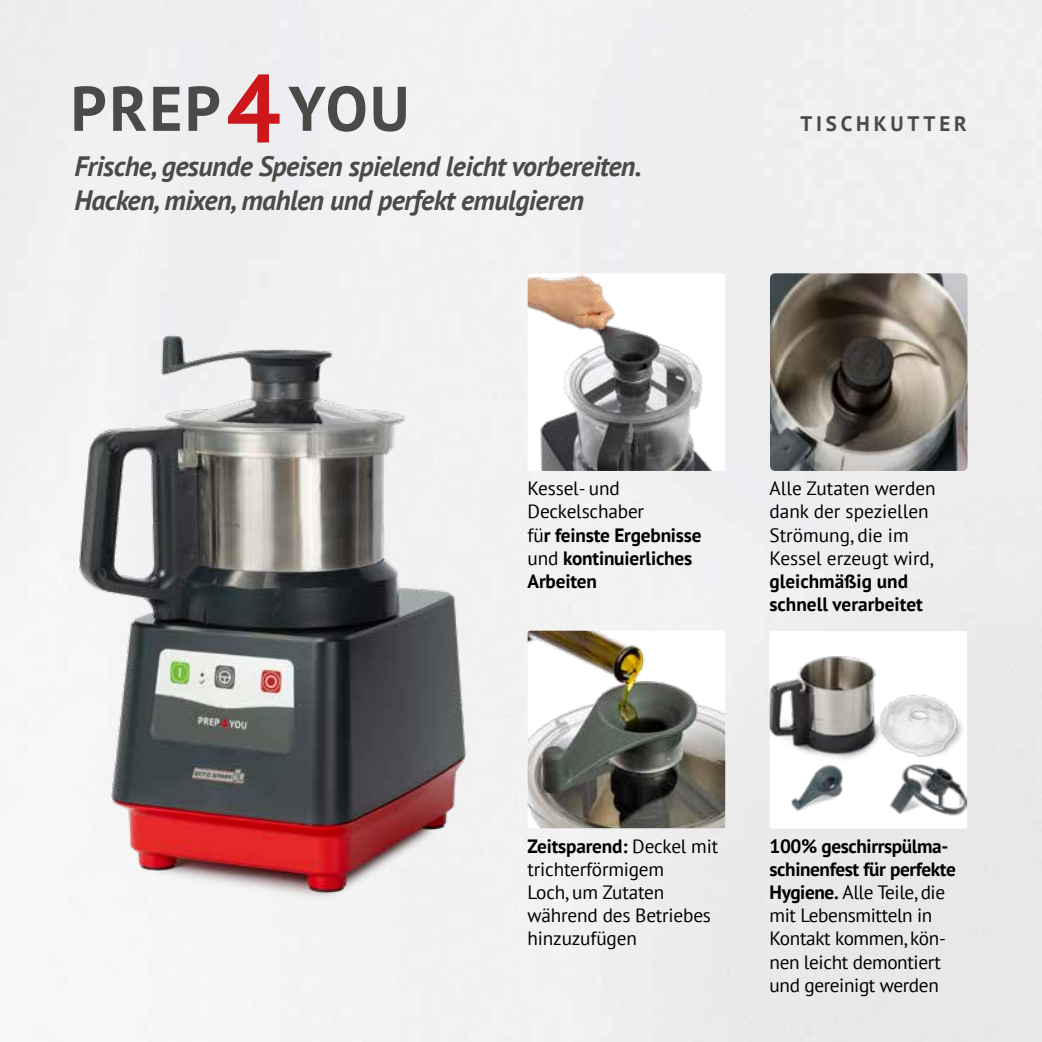
<style>
.page{position:relative;width:1042px;height:1042px;background:#fff}
.page>*{position:absolute;margin:0;border:0;box-sizing:border-box;transform-origin:0 0}
.t1{font:italic 700 28px/33.6px "PT Sans";letter-spacing:-.02em;color:#4a4a49}
.t2{font:700 21px "PT Sans";letter-spacing:.18em;color:#4a4a49}
.t3{font:19.25px/23.1px "PT Sans";letter-spacing:-.01em;color:#000}
.t4{font:700 19.25px/23.1px "PT Sans";letter-spacing:-.01em;color:#000}
.s1{font-weight:400}
.s2{font-weight:700}
</style>
<div class="page">
<img style="left:30px;top:318px;width:476px;height:660px">
<svg style="left:228px;top:74px;width:52px;height:68px;background:#df9091"></svg>
<svg style="left:288px;top:86px;width:77px;height:46px"></svg>
<svg style="left:373px;top:87px;width:33px;height:45px"></svg>
<svg style="left:74px;top:86px;width:31px;height:45px"></svg>
<svg style="left:113px;top:86px;width:33px;height:45px"></svg>
<svg style="left:153px;top:87px;width:27px;height:44px"></svg>
<svg style="left:189px;top:86px;width:30px;height:45px"></svg>
<img style="left:769px;top:631px;width:198px;height:198px">
<img style="left:528px;top:273px;width:197px;height:198px">
<img style="left:528px;top:631px;width:197px;height:197px">
<img style="left:770px;top:273px;width:197px;height:198px">
<h1 class="t1" style="left:74px;top:149px;width:569px">Frische, gesunde Speisen spielend leicht vorbereiten.<br>Hacken, mixen, mahlen und perfekt emulgieren</h1>
<p class="t2" style="left:800px;top:110px;width:168px">TISCHKUTTER</p>
<p class="t4" style="left:528px;top:477px;width:175px"><span class="s1">Kessel- und<br>Deckelschaber<br>fü</span>r feinste Ergebnisse <span class="s1">und</span> kontinuierliches<br>Arbeiten</p>
<p class="t3" style="left:769px;top:476px;width:168px">Alle Zutaten werden dank der speziellen<br>Strömung, die im<br>Kessel erzeugt wird,</p>
<p class="t4" style="left:769px;top:569px;width:155px">gleichmäßig und schnell verarbeitet</p>
<p class="t3" style="left:528px;top:834px;width:192px"><span class="s2">Zeitsparend:</span> Deckel mit trichterförmigem<br>Loch, um Zutaten während des Betriebes hinzuzufügen</p>
<p class="t3" style="left:769px;top:834px;width:188px"><span class="s2">100% geschirrspülma&shy;schinenfest für perfekte<br>Hygiene.</span> Alle Teile, die mit Lebensmitteln in<br>Kontakt kommen, kön&shy;nen leicht demontiert und gereinigt werden</p>
</div>
